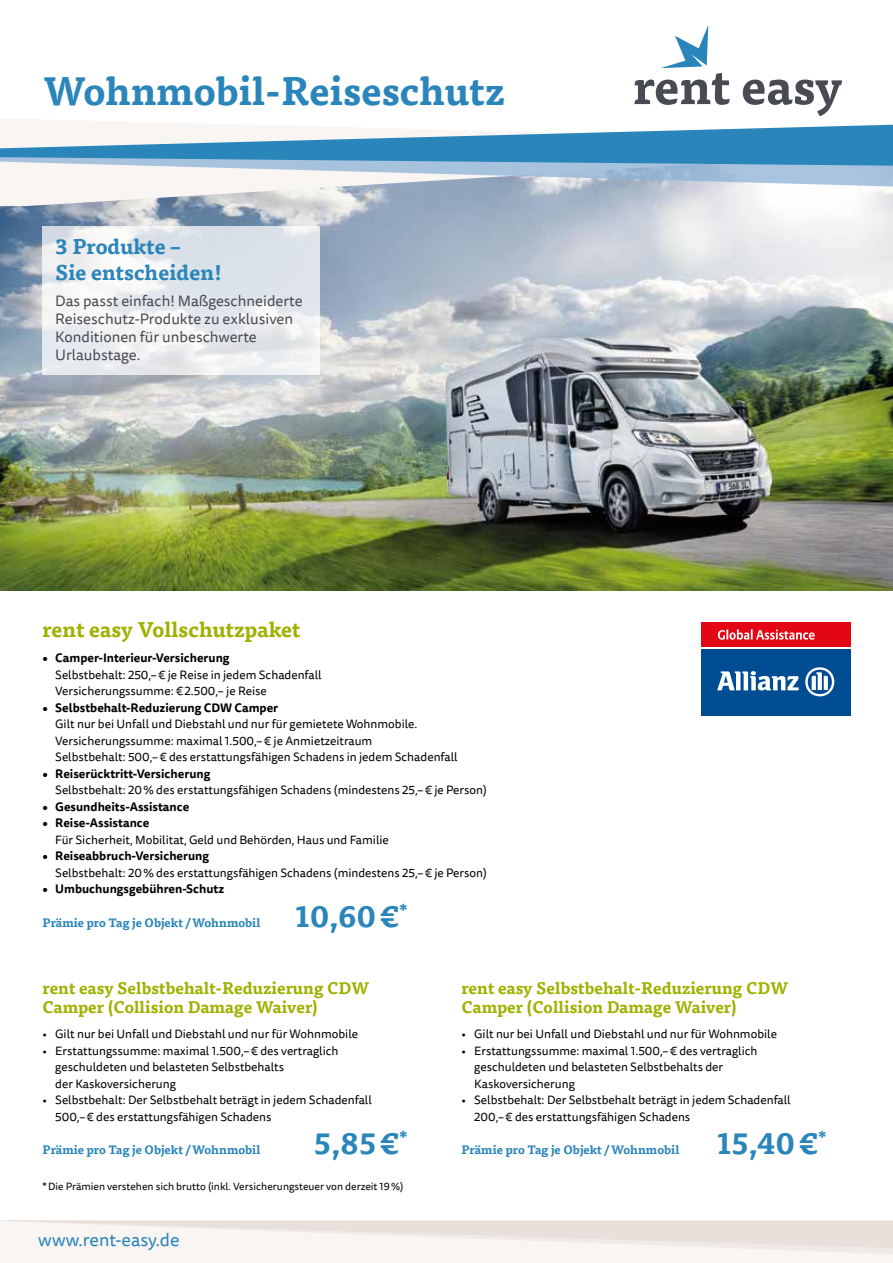
<style>
.page{position:relative;width:893px;height:1263px;background:#fff}
.page>*{position:absolute;margin:0;border:0;box-sizing:border-box;transform-origin:0 0}
.t1{font:700 39px "Tisa Pro";color:#2a85ba}
.t2{font:700 30px "Tisa Pro";color:#2a85ba}
.t3{font:700 21px/25.2px "Tisa Pro";color:#2a85ba}
.t4{font:700 21px "Tisa Pro";color:#a0b101}
.t5{font:18px "Tisa Sans Pro";color:#2a85ba}
.t6{font:700 16.5px/19.5px "Tisa Pro";color:#a0b101}
.t7{font:15px/18px "Tisa Sans Pro";color:#494b52}
.t8{font:12px/16.5px "Tisa Sans Pro";color:#000}
.t9{font:700 12px "Tisa Sans Pro";color:#000}
.t10{font:700 12px "Tisa Pro";color:#2a85ba}
.t11{font:10.5px "Tisa Sans Pro";color:#000}
</style>
<div class="page">
<img style="left:0;top:206px;width:893px;height:384px">
<svg style="left:0;top:1220px;width:893px;height:43px"></svg>
<svg style="left:0;top:119px;width:893px;height:87px"></svg>
<svg style="left:0;top:125px;width:893px;height:68px"></svg>
<svg style="left:42px;top:226px;width:278px;height:149px"></svg>
<svg style="left:634px;top:25px;width:96px;height:80px"></svg>
<svg style="left:743px;top:80px;width:99px;height:36px"></svg>
<div style="left:701px;top:622px;width:149px;height:25px;background:#e30613"></div>
<div style="left:701px;top:649px;width:149px;height:67px;background:#004d93"></div>
<svg style="left:717px;top:671px;width:82px;height:19px"></svg>
<svg style="left:805px;top:667px;width:29px;height:29px"></svg>
<svg style="left:718px;top:629px;width:97px;height:11px"></svg>
<h1 class="t1" style="left:43px;top:59px;width:463px">Wohnmobil-Reiseschutz</h1>
<h3 class="t3" style="left:55px;top:233px;width:169px">3 Produkte –<br>Sie entscheiden!</h3>
<p class="t7" style="left:55px;top:292px;width:249px">Das passt einfach! Maßgeschneiderte<br>Reiseschutz-Produkte zu exklusiven<br>Konditionen für unbeschwerte<br>Urlaubstage.</p>
<h3 class="t4" style="left:43px;top:613px;width:260px">rent easy Vollschutzpaket</h3>
<p class="t9" style="left:43px;top:649px;width:189px">• Camper-Interieur-Versicherung</p>
<p class="t8" style="left:55px;top:667px;width:268px">Selbstbehalt: 250,–€ je Reise in jedem Schadenfall<br>Versicherungssumme: €2.500,– je Reise</p>
<p class="t9" style="left:43px;top:699px;width:237px">• Selbstbehalt-Reduzierung CDW Camper</p>
<p class="t8" style="left:55px;top:716px;width:404px">Gilt nur bei Unfall und Diebstahl und nur für gemietete Wohnmobile.<br>Versicherungssumme: maximal 1.500,–€ je Anmietzeitraum<br>Selbstbehalt: 500,–€ des erstattungsfähigen Schadens in jedem Schadenfall</p>
<p class="t9" style="left:43px;top:765px;width:169px">• Reiserücktritt-Versicherung</p>
<p class="t8" style="left:55px;top:782px;width:433px">Selbstbehalt: 20% des erstattungsfähigen Schadens (mindestens 25,–€ je Person)</p>
<p class="t9" style="left:43px;top:798px;width:148px">• Gesundheits-Assistance</p>
<p class="t9" style="left:43px;top:814px;width:108px">• Reise-Assistance</p>
<p class="t8" style="left:55px;top:832px;width:335px">Für Sicherheit, Mobilitat, Geld und Behörden, Haus und Familie</p>
<p class="t9" style="left:43px;top:847px;width:168px">• Reiseabbruch-Versicherung</p>
<p class="t8" style="left:55px;top:865px;width:433px">Selbstbehalt: 20% des erstattungsfähigen Schadens (mindestens 25,–€ je Person)</p>
<p class="t9" style="left:43px;top:880px;width:183px">• Umbuchungsgebühren-Schutz</p>
<p class="t10" style="left:43px;top:913px;width:219px">Prämie pro Tag je Objekt /Wohnmobil</p>
<h2 class="t2" style="left:295px;top:892px;width:114px">10,60€<sup>*</sup></h2>
<h3 class="t6" style="left:43px;top:977px;width:328px">rent easy Selbstbehalt-Reduzierung CDW<br>Camper (Collision Damage Waiver)</h3>
<p class="t8" style="left:43px;top:1026px;width:317px">• Gilt nur bei Unfall und Diebstahl und nur für Wohnmobile</p>
<p class="t8" style="left:55px;top:1042px;width:285px;text-indent:-13px">• Erstattungssumme: maximal 1.500,–€ des vertraglich geschuldeten und belasteten Selbstbehalts<br>der Kaskoversicherung</p>
<p class="t8" style="left:55px;top:1092px;width:318px;text-indent:-13px">• Selbstbehalt: Der Selbstbehalt beträgt in jedem Schadenfall<br>500,–€ des erstattungsfähigen Schadens</p>
<p class="t10" style="left:43px;top:1140px;width:219px">Prämie pro Tag je Objekt /Wohnmobil</p>
<h3 class="t6" style="left:461px;top:977px;width:328px">rent easy Selbstbehalt-Reduzierung CDW<br>Camper (Collision Damage Waiver)</h3>
<p class="t8" style="left:461px;top:1026px;width:317px">• Gilt nur bei Unfall und Diebstahl und nur für Wohnmobile</p>
<p class="t8" style="left:474px;top:1042px;width:285px;text-indent:-13px">• Erstattungssumme: maximal 1.500,–€ des vertraglich geschuldeten und belasteten Selbstbehalts der<br>Kaskoversicherung</p>
<p class="t8" style="left:474px;top:1092px;width:318px;text-indent:-13px">• Selbstbehalt: Der Selbstbehalt beträgt in jedem Schadenfall<br>200,–€ des erstattungsfähigen Schadens</p>
<p class="t10" style="left:461px;top:1140px;width:219px">Prämie pro Tag je Objekt /Wohnmobil</p>
<h2 class="t2" style="left:314px;top:1119px;width:95px">5,85€<sup>*</sup></h2>
<h2 class="t2" style="left:716px;top:1119px;width:112px">15,40€<sup>*</sup></h2>
<p class="t11" style="left:42px;top:1179px;width:363px">*Die Prämien verstehen sich brutto (inkl. Versicherungsteuer von derzeit 19%)</p>
<h3 class="t5" style="left:38px;top:1227px;width:143px">www.rent-easy.de</h3>
</div>
